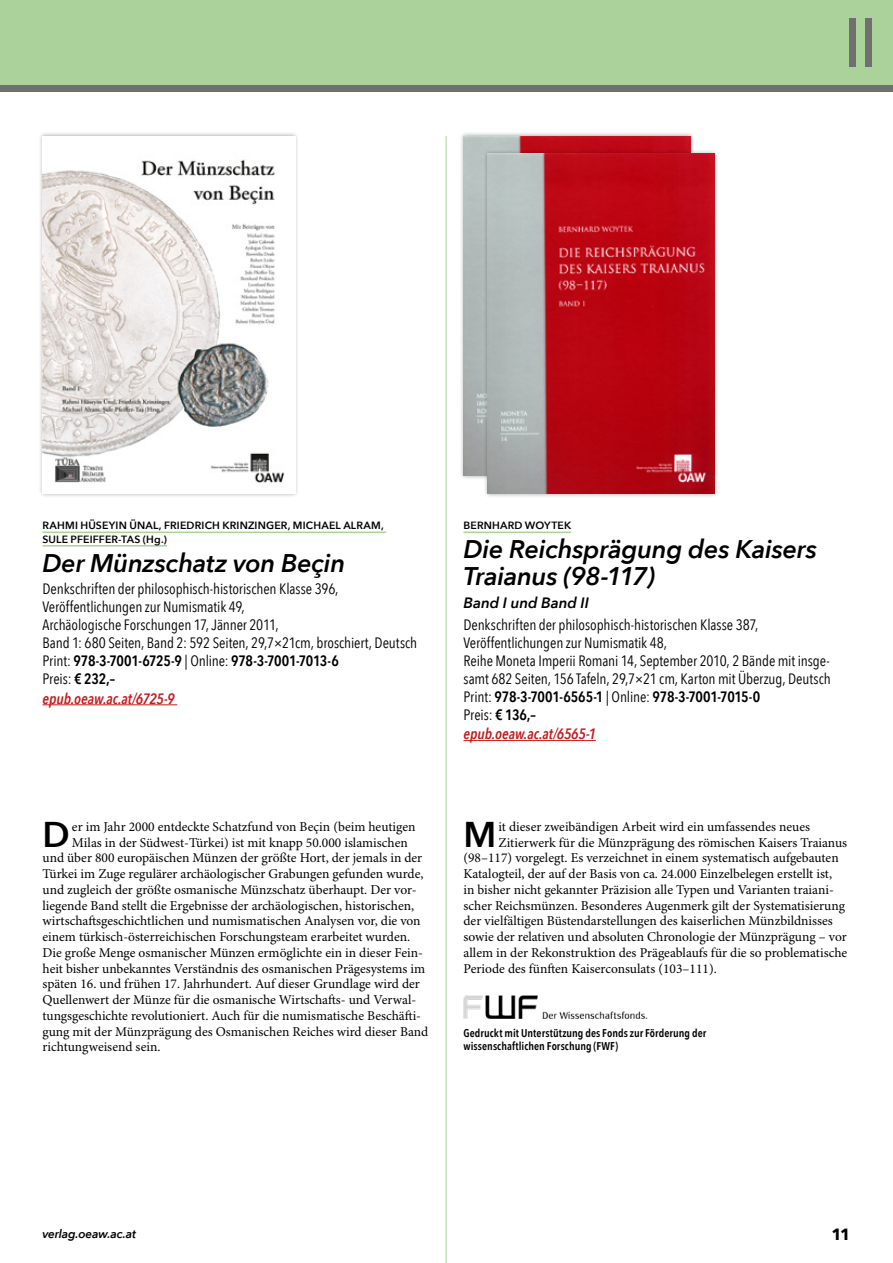
<style>
.page{position:relative;width:893px;height:1263px;background:#fff}
.page>*{position:absolute;margin:0;border:0;box-sizing:border-box;transform-origin:0 0}
.t1{font:600 35.7px "Avenir Next";color:#000}
.t2{font:italic 600 25.5px/27px "Avenir Next";letter-spacing:-.01em;color:#000}
.t3{font:700 16.2px "Avenir Next";color:#000}
.t4{font:15px/18px "Avenir Next Condensed";letter-spacing:-.005em;color:#000}
.t5{font:italic 600 15px "Avenir Next Condensed";letter-spacing:-.005em;color:#c51a1b}
.t6{font:italic 600 15px "Avenir Next";letter-spacing:-.005em;color:#000}
.t7{font:13.5px "Minion Pro";color:#000}
.t8{font:italic 600 12px "Avenir Next";letter-spacing:-.015em;color:#000}
.t9{font:600 11.25px/12.8px "Avenir Next Condensed";letter-spacing:.005em;color:#000}
.t10{font:600 10.5px/13.5px "Avenir Next";letter-spacing:.015em;color:#000}
.s1{font-weight:600}
</style>
<div class="page">
<hr style="left:446px;top:136px;width:1px;height:1127px;background:#aad29a">
<div style="left:0;top:0;width:893px;height:91px;background:#70706f"></div>
<div style="left:0;top:0;width:893px;height:85px;background:#aad29a"></div>
<div style="left:849px;top:19px;width:7px;height:48px;background:#70706f"></div>
<div style="left:865px;top:19px;width:7px;height:48px;background:#70706f"></div>
<div style="left:459px;top:131px;width:236px;height:349px;background:#000;opacity:.33"></div>
<img style="left:463px;top:136px;width:227px;height:340px">
<div style="left:483px;top:149px;width:236px;height:349px;background:#000;opacity:.33"></div>
<img style="left:487px;top:154px;width:227px;height:339px">
<div style="left:38px;top:131px;width:262px;height:367px;background:#000;opacity:.33"></div>
<img style="left:43px;top:136px;width:252px;height:357px">
<hr style="left:463px;top:531px;width:108px;height:2px;background:#aad29a">
<hr style="left:463px;top:740px;width:133px;height:1px;background:#c51a1b">
<hr style="left:43px;top:531px;width:343px;height:2px;background:#aad29a">
<hr style="left:43px;top:545px;width:124px;height:1px;background:#aad29a">
<hr style="left:43px;top:704px;width:134px;height:1px;background:#c51a1b">
<img style="left:463px;top:996px;width:185px;height:23px">
<p class="t10" style="left:43px;top:519px;width:343px">RAHMI HÜSEYIN ÜNAL, FRIEDRICH KRINZINGER, MICHAEL ALRAM,<br>SULE PFEIFFER-TAS (Hg.)</p>
<h2 class="t2" style="left:43px;top:549px;width:304px">Der Münzschatz von Beçin</h2>
<p class="t4" style="left:43px;top:579px;width:376px">Denkschriften der philosophisch-historischen Klasse 396, Veröffentlichungen zur Numismatik 49,<br>Archäologische Forschungen 17, Jänner 2011,<br>Band 1: 680 Seiten, Band 2: 592 Seiten, 29,7×21cm, broschiert, Deutsch Print: <span class="s1">978-3-7001-6725-9</span> | Online: <span class="s1">978-3-7001-7013-6<br></span>Preis: <span class="s1">€ 232,–</span></p>
<p class="t5" style="left:43px;top:689px;width:134px">epub.oeaw.ac.at/6725-9</p>
<h1 class="t1" style="left:43px;top:803px;width:29px">D</h1>
<p class="t7" style="left:72px;top:818px;width:345px">er im Jahr 2000 entdeckte Schatzfund von Beçin (beim heutigen</p>
<p class="t7" style="left:72px;top:834px;width:337px">Milas in der Südwest-Türkei) ist mit knapp 50.000 islamischen</p>
<p class="t7" style="left:43px;top:850px;width:381px">und über 800 europäischen Münzen der größte Hort, der jemals in der</p>
<p class="t7" style="left:43px;top:866px;width:382px">Türkei im Zuge regulärer archäologischer Grabungen gefunden wurde,</p>
<p class="t7" style="left:43px;top:881px;width:376px">und zugleich der größte osmanische Münzschatz überhaupt. Der vor-</p>
<p class="t7" style="left:43px;top:897px;width:373px">liegende Band stellt die Ergebnisse der archäologischen, historischen,</p>
<p class="t7" style="left:43px;top:913px;width:380px">wirtschaftsgeschichtlichen und numismatischen Analysen vor, die von</p>
<p class="t7" style="left:43px;top:929px;width:369px">einem türkisch-österreichischen Forschungsteam erarbeitet wurden.</p>
<p class="t7" style="left:43px;top:944px;width:382px">Die große Menge osmanischer Münzen ermöglichte ein in dieser Fein-</p>
<p class="t7" style="left:43px;top:960px;width:384px">heit bisher unbekanntes Verständnis des osmanischen Prägesystems im</p>
<p class="t7" style="left:43px;top:976px;width:379px">späten 16. und frühen 17. Jahrhundert. Auf dieser Grundlage wird der</p>
<p class="t7" style="left:43px;top:992px;width:375px">Quellenwert der Münze für die osmanische Wirtschafts- und Verwal-</p>
<p class="t7" style="left:43px;top:1007px;width:380px">tungsgeschichte revolutioniert. Auch für die numismatische Beschäfti-</p>
<p class="t7" style="left:43px;top:1023px;width:387px">gung mit der Münzprägung des Osmanischen Reiches wird dieser Band</p>
<p class="t7" style="left:43px;top:1039px;width:119px">richtungweisend sein.</p>
<p class="t10" style="left:463px;top:519px;width:109px">BERNHARD WOYTEK</p>
<h2 class="t2" style="left:463px;top:535px;width:355px">Die Reichsprägung des Kaisers<br>Traianus (98-117)</h2>
<p class="t6" style="left:463px;top:590px;width:127px">Band I und Band II</p>
<p class="t4" style="left:463px;top:615px;width:369px">Denkschriften der philosophisch-historischen Klasse 387, Veröffentlichungen zur Numismatik 48,<br>Reihe Moneta Imperii Romani 14, September 2010, 2 Bände mit insge&shy;samt 682 Seiten, 156 Tafeln, 29,7×21 cm, Karton mit Überzug, Deutsch Print: <span class="s1">978-3-7001-6565-1</span> | Online: <span class="s1">978-3-7001-7015-0<br></span>Preis: <span class="s1">€ 136,–</span></p>
<p class="t5" style="left:463px;top:725px;width:134px">epub.oeaw.ac.at/6565-1</p>
<h1 class="t1" style="left:463px;top:803px;width:34px">M</h1>
<p class="t7" style="left:498px;top:818px;width:313px">it dieser zweibändigen Arbeit wird ein umfassendes neues</p>
<p class="t7" style="left:498px;top:834px;width:350px">Zitierwerk für die Münzprägung des römischen Kaisers Traianus</p>
<p class="t7" style="left:463px;top:850px;width:377px">(98–117) vorgelegt. Es verzeichnet in einem systematisch aufgebauten</p>
<p class="t7" style="left:463px;top:866px;width:370px">Katalogteil, der auf der Basis von ca. 24.000 Einzelbelegen erstellt ist,</p>
<p class="t7" style="left:463px;top:881px;width:372px">in bisher nicht gekannter Präzision alle Typen und Varianten traiani-</p>
<p class="t7" style="left:463px;top:897px;width:383px">scher Reichsmünzen. Besonderes Augenmerk gilt der Systematisierung</p>
<p class="t7" style="left:463px;top:913px;width:371px">der vielfältigen Büstendarstellungen des kaiserlichen Münzbildnisses</p>
<p class="t7" style="left:463px;top:929px;width:385px">sowie der relativen und absoluten Chronologie der Münzprägung – vor</p>
<p class="t7" style="left:463px;top:944px;width:385px">allem in der Rekonstruktion des Prägeablaufs für die so problematische</p>
<p class="t7" style="left:463px;top:960px;width:255px">Periode des fünften Kaiserconsulats (103–111).</p>
<p class="t9" style="left:463px;top:1026px;width:244px">Gedruckt mit Unterstützung des Fonds zur Förderung der wissenschaftlichen Forschung (FWF)</p>
<p class="t8" style="left:43px;top:1223px;width:95px">verlag.oeaw.ac.at</p>
<p class="t3" style="left:831px;top:1220px;width:21px">11</p>
</div>
